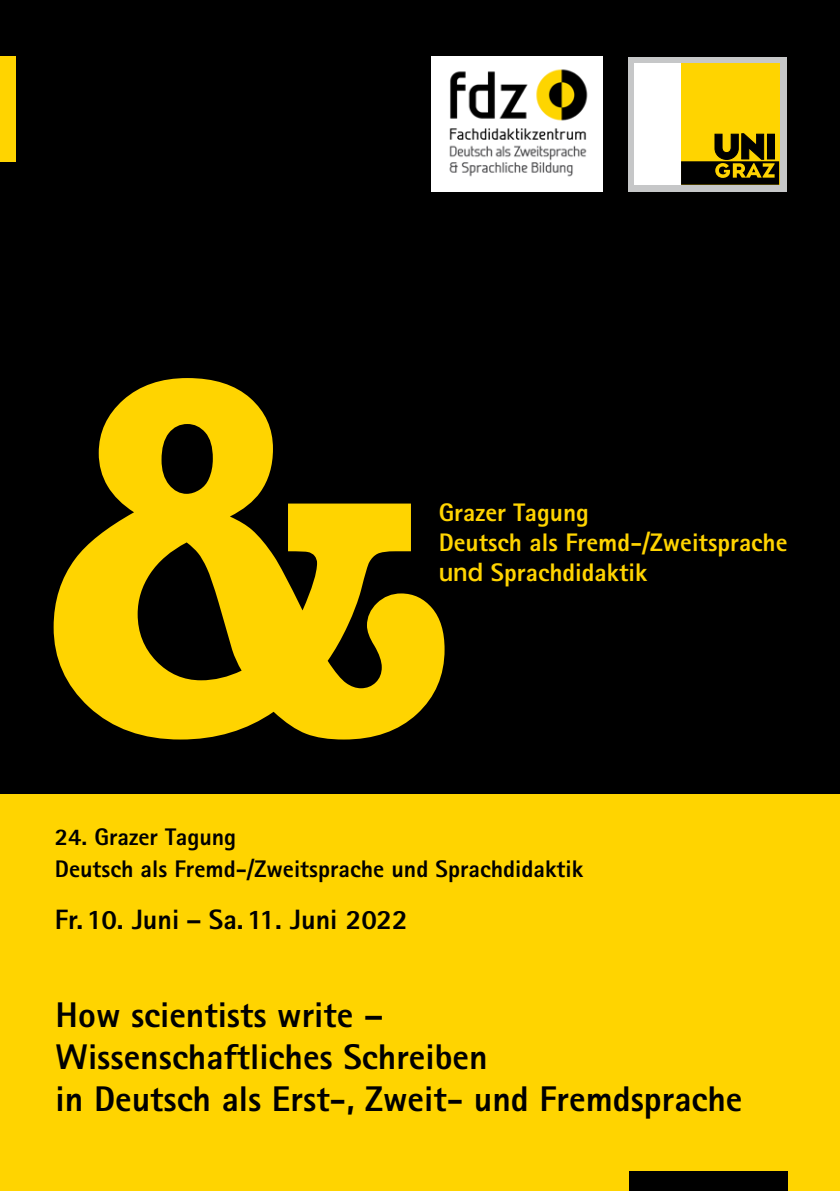
<style>
.page{position:relative;width:840px;height:1191px;background:#fff}
.page>*{position:absolute;margin:0;border:0;box-sizing:border-box;transform-origin:0 0}
.t1{font:800 35.8px/42px "Rotis Sans Serif";color:#000}
.t2{font:800 28px "Rotis Sans Serif";color:#000}
.t3{font:800 25.4px/30px "Rotis Sans Serif";color:#ffd400}
.t4{font:800 24px/32px "Rotis Sans Serif";color:#000}
.s1{font-family:"Helvetica Neue";font-weight:500}
</style>
<div class="page">
<div style="left:0;top:794px;width:839px;height:397px;background:#ffd400"></div>
<div style="left:0;top:0;width:839px;height:794px;background:#000"></div>
<div style="left:0;top:57px;width:16px;height:105px;background:#ffd400"></div>
<div style="left:628px;top:1171px;width:158px;height:20px;background:#000"></div>
<svg style="left:54px;top:378px;width:390px;height:361px;fill:#ffd400"></svg>
<img style="left:431px;top:57px;width:171px;height:135px">
<div style="left:627px;top:57px;width:158px;height:135px;background:#c6c7c8"></div>
<div style="left:634px;top:64px;width:46px;height:121px;background:#fff"></div>
<div style="left:680px;top:64px;width:98px;height:121px;background:#ffd400"></div>
<svg style="left:680px;top:134px;width:98px;height:51px"></svg>
<p class="t3" style="left:438px;top:497px;width:350px">Grazer Tagung<br>Deutsch als Fremd-/Zweitsprache <span class="s1">und</span> Sprachdidaktik</p>
<p class="t4" style="left:55px;top:820px;width:529px">24. Grazer Tagung<br>Deutsch als Fremd-/Zweitsprache und Sprachdidaktik</p>
<p class="t2" style="left:55px;top:901px;width:354px">Fr.10. Juni – Sa.11. Juni 2022</p>
<p class="t1" style="left:56px;top:993px;width:688px">How scientists write –<br>Wissenschaftliches Schreiben<br>in Deutsch als Erst-, Zweit- und Fremdsprache</p>
</div>
